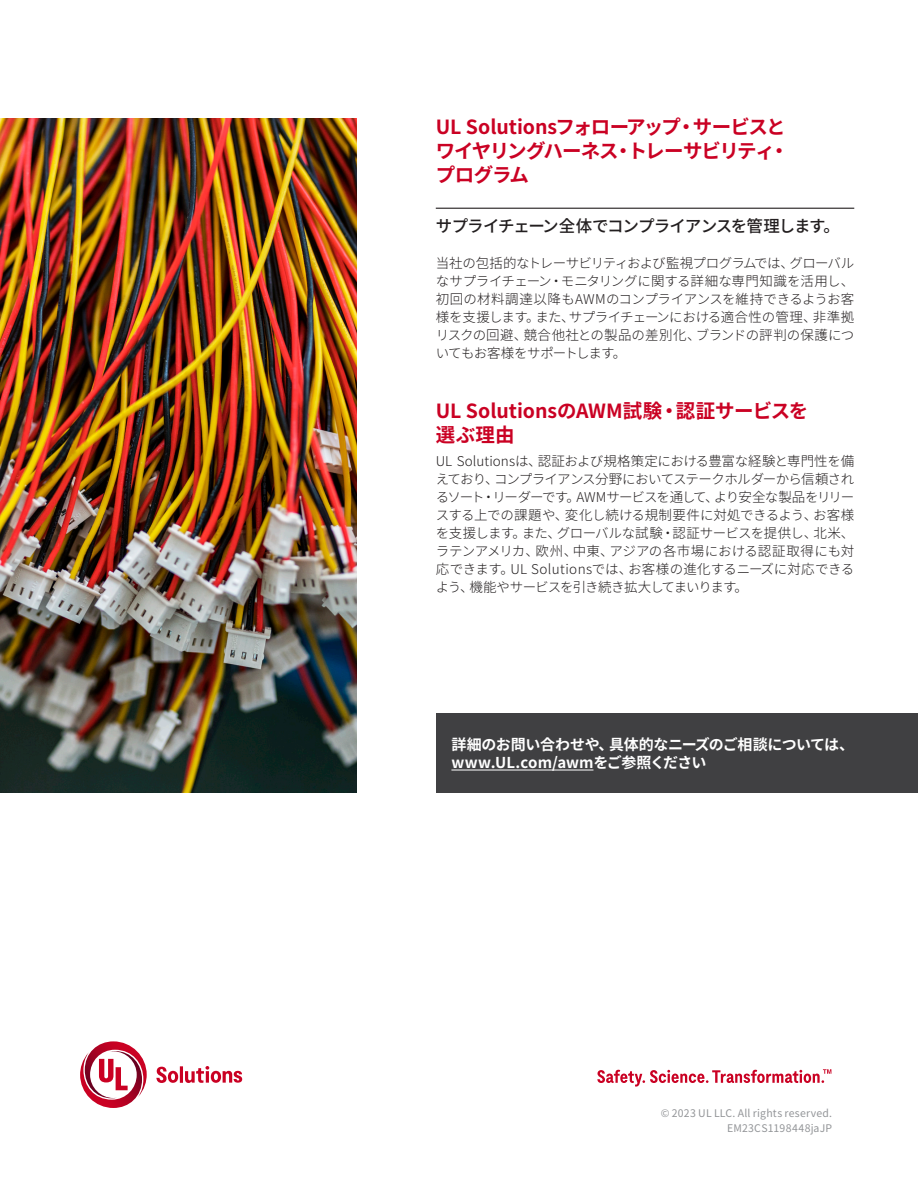
<style>
.page{position:relative;width:918px;height:1188px;background:#fff}
.page>*{position:absolute;margin:0;border:0;box-sizing:border-box;transform-origin:0 0}
.Subhead{font:700 19.5px/24px "Noto Sans CJ Kjp";letter-spacing:-.06em;color:#ca0123}
.Subhead-2{font:700 19.5px/24px "Noto Sans CJ Kjp";color:#ca0123}
.Body_Copy_Title{font:500 16.5px "Noto Sans CJ Kjp";letter-spacing:-.06em;color:#231f20}
.CTA{font:700 15px/18px "Noto Sans CJ Kjp";letter-spacing:-.02em;color:#fff}
.Body_Copy{font:300 13.5px/18px "Noto Sans CJ Kjp";letter-spacing:-.035em;color:#231f20;text-align:justify}
.Copyright_Informatio{font:10.5px "Noto Sans CJ Kjp";letter-spacing:.02em;color:#939598}
</style>
<div class="page">
<svg style="left:80px;top:1041px;width:162px;height:67px"></svg>
<svg style="left:597px;top:1069px;width:234px;height:18px"></svg>
<div style="left:436px;top:713px;width:482px;height:79px;background:#404042"></div>
<img style="left:0;top:119px;width:356px;height:673px">
<hr style="left:451px;top:770px;width:142px;height:1px;background:#fff">
<hr style="left:436px;top:208px;width:418px;height:1px;background:#231f20">
<h3 class="Subhead" style="left:436px;top:115px;width:355px">UL Solutionsフォローアップ・サービスとワイヤリングハーネス・トレーサビリティ・プログラム</h3>
<h6 class="Body_Copy_Title" style="left:436px;top:216px;width:406px">サプライチェーン全体でコンプライアンスを管理します。</h6>
<p class="Body_Copy" style="left:436px;top:254px;width:420px">当社の包括的なトレーサビリティおよび監視プログラムでは、グローバルなサプライチェーン・モニタリングに関する詳細な専門知識を活用し、初回の材料調達以降もAWMのコンプライアンスを維持できるようお客様を支援します。また、サプライチェーンにおける適合性の管理、非準拠リスクの回避、競合他社との製品の差別化、ブランドの評判の保護についてもお客様をサポートします。</p>
<h3 class="Subhead-2" style="left:436px;top:399px;width:374px">UL SolutionsのAWM試験・認証サービスを選ぶ理由</h3>
<p class="Body_Copy" style="left:436px;top:453px;width:420px">UL Solutionsは、認証および規格策定における豊富な経験と専門性を備えており、コンプライアンス分野においてステークホルダーから信頼されるソート・リーダーです。AWMサービスを通して、より安全な製品をリリースする上での課題や、変化し続ける規制要件に対処できるよう、お客様を支援します。また、グローバルな試験・認証サービスを提供し、北米、ラテンアメリカ、欧州、中東、アジアの各市場における認証取得にも対応できます。UL Solutionsでは、お客様の進化するニーズに対応できるよう、機能やサービスを引き続き拡大してまいります。</p>
<h6 class="CTA" style="left:451px;top:736px;width:404px">詳細のお問い合わせや、具体的なニーズのご相談については、www.UL.com/awmをご参照ください</h6>
<p class="Copyright_Informatio" style="left:661px;top:1107px;width:173px">© 2023 UL LLC. All rights reserved.</p>
<p class="Copyright_Informatio" style="left:727px;top:1122px;width:107px">EM23CS1198448jaJP</p>
</div>
